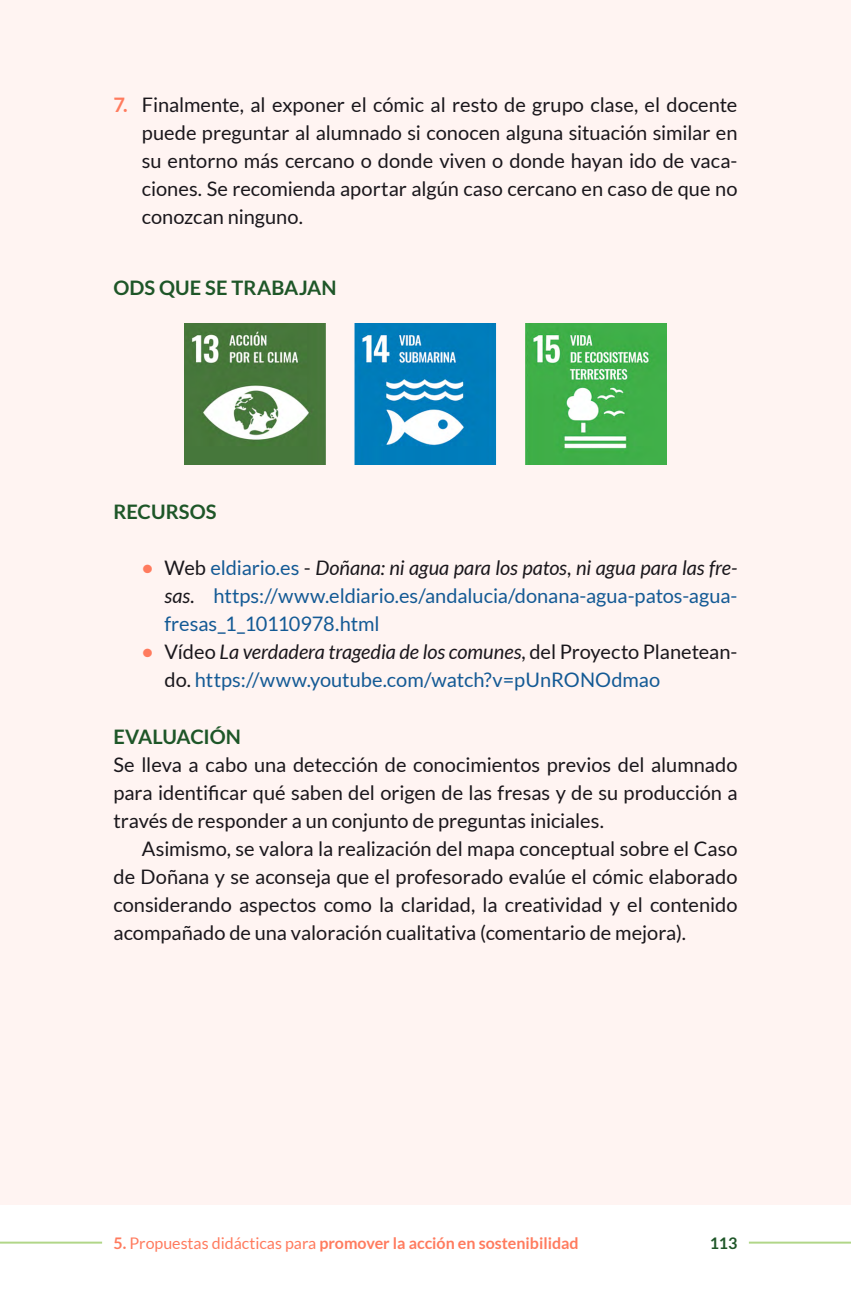
<style>
.page{position:relative;width:851px;height:1304px;background:#fff}
.page>*{position:absolute;margin:0;border:0;box-sizing:border-box;transform-origin:0 0}
.t1{font:20px/28px "Lato";color:#1a171c;text-align:justify}
.t2{font:20px/28px "Lato";letter-spacing:-.005em;color:#145a95;text-align:justify}
.t3{font:700 20px "Lato";color:#1e5628}
.t4{font:700 16px "Lato";color:#ff7b5e}
.t5{font:700 16px "Lato";color:#1e5628}
.s1{font-weight:700;color:#ff7b5e}
.s2{color:#1a171c}
.s3{font-style:italic;color:#1a171c}
.s4{font-weight:400}
</style>
<div class="page">
<hr style="left:748px;top:1242px;width:102px;height:2px;background:#9ecc6b">
<hr style="left:0;top:1242px;width:102px;height:2px;background:#9ecc6b">
<div style="left:0;top:0;width:850px;height:1205px;background:#fff2ef"></div>
<img style="left:184px;top:323px;width:482px;height:142px">
<p class="t1" style="left:142px;top:91px;width:597px;text-indent:-28px"><span class="s1">7.</span> Finalmente, al exponer el cómic al resto de grupo clase, el docente puede preguntar al alumnado si conocen alguna situación similar en su entorno más cercano o donde viven o donde hayan ido de vaca&shy;ciones. Se recomienda aportar algún caso cercano en caso de que no conozcan ninguno.</p>
<p class="t3" style="left:113px;top:276px;width:225px">ODS QUE SE TRABAJAN</p>
<p class="t3" style="left:113px;top:501px;width:104px">RECURSOS</p>
<p class="t2" style="left:164px;top:554px;width:574px;text-indent:-23px"><span class="s1">•</span> <span class="s2">Web</span> eldiario.es <span class="s2">-</span> <span class="s3">Doñana: ni agua para los patos, ni agua para las fre&shy;sas</span><span class="s2">.</span> https://www.eldiario.es/andalucia/donana-agua-patos-agua&shy;fresas_1_10110978.html</p>
<p class="t2" style="left:164px;top:638px;width:574px;text-indent:-23px"><span class="s1">•</span> <span class="s2">Vídeo</span> <span class="s3">La verdadera tragedia de los comunes</span><span class="s2">, del Proyecto Planetean&shy;do.</span> https://www.youtube.com/watch?v=pUnRONOdmao</p>
<p class="t3" style="left:113px;top:725px;width:129px">EVALUACIÓN</p>
<p class="t1" style="left:113px;top:750px;width:625px">Se lleva a cabo una detección de conocimientos previos del alumnado para identificar qué saben del origen de las fresas y de su producción a través de responder a un conjunto de preguntas iniciales.</p>
<p class="t1" style="left:113px;top:834px;width:625px;text-indent:28px">Asimismo, se valora la realización del mapa conceptual sobre el Caso de Doñana y se aconseja que el profesorado evalúe el cómic elaborado considerando aspectos como la claridad, la creatividad y el contenido acompañado de una valoración cualitativa (comentario de mejora).</p>
<p class="t4" style="left:113px;top:1234px;width:466px">5. <span class="s4">Propuestas didácticas para</span> promover la acción en sostenibilidad</p>
<p class="t5" style="left:709px;top:1234px;width:29px">113</p>
</div>
